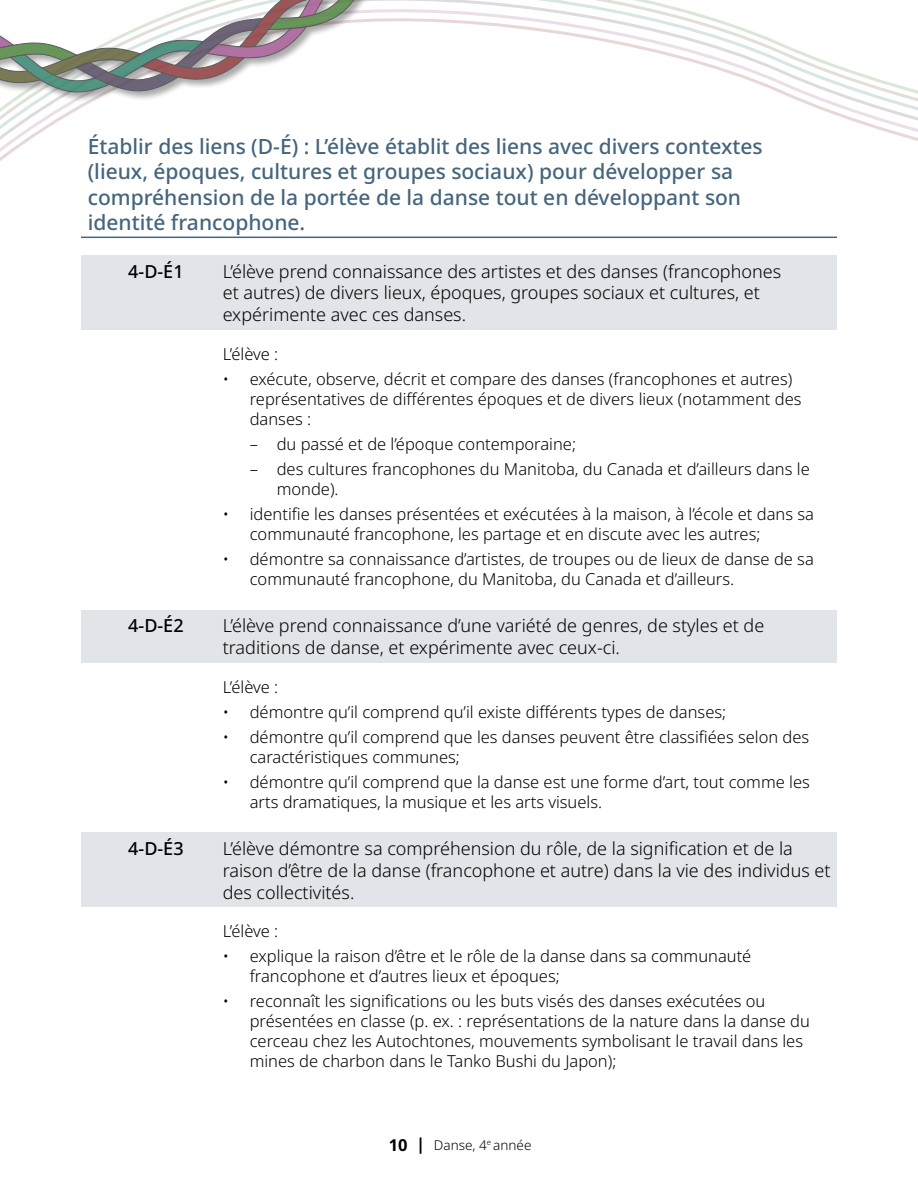
<style>
.page{position:relative;width:918px;height:1188px;background:#fff}
.page>*{position:absolute;margin:0;border:0;box-sizing:border-box;transform-origin:0 0}
.Header_Outcomes{font:500 21px/25.2px "Noto Sans";color:#45657d}
.GLO_arts{font:300 18px/21.6px "Noto Sans";color:#000}
.GLO_arts-2{font:500 18px "Noto Sans";color:#000}
.Bullet_Outcome_no_bullet{font:300 16.5px/19.8px "Noto Sans";color:#000}
.t1{font:300 13.5px "Noto Sans";color:#000}
.s1{font-weight:700;font-size:16.5px}
</style>
<div class="page">
<svg style="left:0;top:0;width:918px;height:161px"></svg>
<div style="left:0;top:0;width:514px;height:102px;background:#000;opacity:.4"></div>
<svg style="left:0;top:0;width:407px;height:96px"></svg>
<hr style="left:81px;top:237px;width:756px;height:1px;background:#45657d">
<div style="left:81px;top:255px;width:756px;height:75px;background:#e1e4e8"></div>
<div style="left:81px;top:610px;width:756px;height:52px;background:#e1e4e8"></div>
<div style="left:81px;top:833px;width:756px;height:74px;background:#e1e4e8"></div>
<h3 class="Header_Outcomes" style="left:88px;top:134px;width:677px">Établir des liens (D-É) : L’élève établit des liens avec divers contextes (lieux, époques, cultures et groupes sociaux) pour développer sa compréhension de la portée de la danse tout en développant son identité francophone.</h3>
<h4 class="GLO_arts-2" style="left:128px;top:259px;width:57px">4-D-É1</h4>
<h4 class="GLO_arts" style="left:223px;top:261px;width:560px">L’élève prend connaissance des artistes et des danses (francophones et autres) de divers lieux, époques, groupes sociaux et cultures, et expérimente avec ces danses.</h4>
<p class="Bullet_Outcome_no_bullet" style="left:223px;top:344px;width:57px">L’élève :</p>
<p class="Bullet_Outcome_no_bullet" style="left:250px;top:369px;width:553px;text-indent:-27px">• exécute, observe, décrit et compare des danses (francophones et autres) représentatives de différentes époques et de divers lieux (notamment des danses :</p>
<p class="Bullet_Outcome_no_bullet" style="left:250px;top:434px;width:328px">– du passé et de l’époque contemporaine;</p>
<p class="Bullet_Outcome_no_bullet" style="left:277px;top:459px;width:535px;text-indent:-27px">– des cultures francophones du Manitoba, du Canada et d’ailleurs dans le monde).</p>
<p class="Bullet_Outcome_no_bullet" style="left:250px;top:504px;width:566px;text-indent:-27px">• identifie les danses présentées et exécutées à la maison, à l’école et dans sa communauté francophone, les partage et en discute avec les autres;</p>
<p class="Bullet_Outcome_no_bullet" style="left:250px;top:549px;width:566px;text-indent:-27px">• démontre sa connaissance d’artistes, de troupes ou de lieux de danse de sa communauté francophone, du Manitoba, du Canada et d’ailleurs.</p>
<h4 class="GLO_arts-2" style="left:128px;top:613px;width:57px">4-D-É2</h4>
<h4 class="GLO_arts" style="left:223px;top:615px;width:543px">L’élève prend connaissance d’une variété de genres, de styles et de traditions de danse, et expérimente avec ceux-ci.</h4>
<p class="Bullet_Outcome_no_bullet" style="left:223px;top:677px;width:57px">L’élève :</p>
<p class="Bullet_Outcome_no_bullet" style="left:223px;top:702px;width:505px">• démontre qu’il comprend qu’il existe différents types de danses;</p>
<p class="Bullet_Outcome_no_bullet" style="left:250px;top:728px;width:561px;text-indent:-27px">• démontre qu’il comprend que les danses peuvent être classifiées selon des caractéristiques communes;</p>
<p class="Bullet_Outcome_no_bullet" style="left:250px;top:773px;width:562px;text-indent:-27px">• démontre qu’il comprend que la danse est une forme d’art, tout comme les arts dramatiques, la musique et les arts visuels.</p>
<h4 class="GLO_arts-2" style="left:128px;top:836px;width:57px">4-D-É3</h4>
<h4 class="GLO_arts" style="left:223px;top:838px;width:609px">L’élève démontre sa compréhension du rôle, de la signification et de la raison d’être de la danse (francophone et autre) dans la vie des individus et des collectivités.</h4>
<p class="Bullet_Outcome_no_bullet" style="left:223px;top:922px;width:57px">L’élève :</p>
<p class="Bullet_Outcome_no_bullet" style="left:250px;top:947px;width:503px;text-indent:-27px">• explique la raison d’être et le rôle de la danse dans sa communauté francophone et d’autres lieux et époques;</p>
<p class="Bullet_Outcome_no_bullet" style="left:250px;top:992px;width:562px;text-indent:-27px">• reconnaît les significations ou les buts visés des danses exécutées ou présentées en classe (p. ex. : représentations de la nature dans la danse du cerceau chez les Autochtones, mouvements symbolisant le travail dans les mines de charbon dans le Tanko Bushi du Japon);</p>
<p class="t1" style="left:389px;top:1135px;width:144px"><span class="s1">10 |</span> Danse, 4<sup>e</sup> année</p>
</div>
